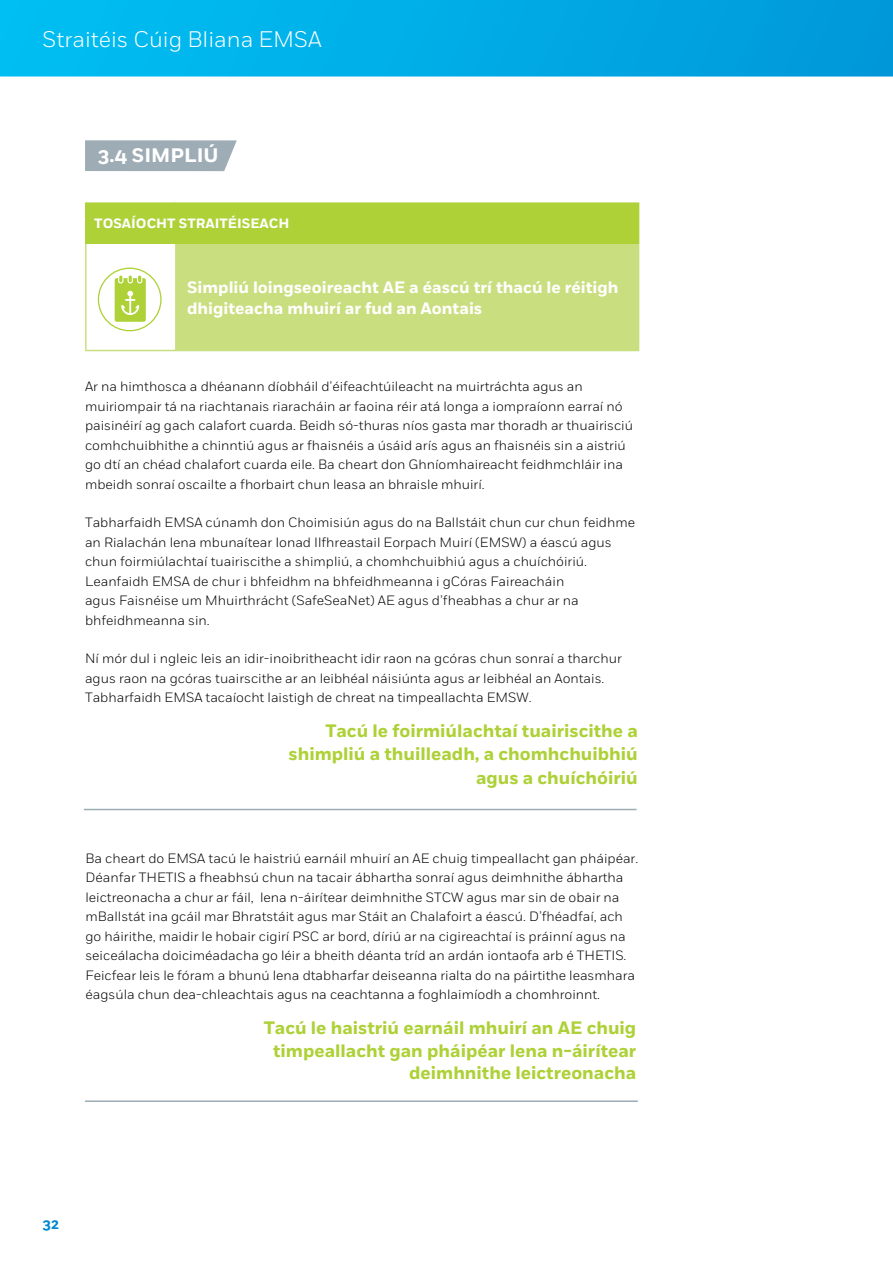
<style>
.page{position:relative;width:893px;height:1263px;background:#fff}
.page>*{position:absolute;margin:0;border:0;box-sizing:border-box;transform-origin:0 0}
.t1{font:300 22.5px "Fort";color:#fff}
.t2{font:700 19.5px "Fort";color:#fff}
.t3{font:700 18px/23.2px "Fort";color:#add136;text-align:right}
.t4{font:700 16.5px/21px "Fort";color:#fff}
.t5{font:700 14.25px "Fort";color:#0089cf}
.t6{font:300 13.5px/19.5px "Fort";color:#000}
.t7{font:700 13.5px "Fort";color:#fff}
</style>
<div class="page">
<svg style="left:0;top:0;width:893px;height:77px;background:#01ace6"></svg>
<svg style="left:85px;top:140px;width:152px;height:31px;background:#a3b0b9"></svg>
<div style="left:86px;top:202px;width:553px;height:42px;background:#add136"></div>
<div style="left:174px;top:244px;width:465px;height:106px;background:#c9de7f"></div>
<hr style="left:174px;top:244px;width:1px;height:106px;background:#fff">
<hr style="left:85px;top:244px;width:2px;height:106px;background:#c9de7f">
<hr style="left:85px;top:202px;width:2px;height:42px;background:#add136">
<hr style="left:85px;top:350px;width:89px;height:1px;background:#c9de7f">
<hr style="left:174px;top:350px;width:465px;height:1px;background:#c9de7f">
<svg style="left:98px;top:268px;width:64px;height:63px"></svg>
<hr style="left:84px;top:809px;width:553px;height:1px;background:#9eacb5">
<hr style="left:85px;top:1100px;width:553px;height:2px;background:#9eacb5">
<h1 class="t1" style="left:43px;top:26px;width:281px">Straitéis Cúig Bliana EMSA</h1>
<h2 class="t2" style="left:98px;top:144px;width:122px">3.4 SIMPLIÚ</h2>
<p class="t7" style="left:94px;top:215px;width:197px">TOSAÍOCHT STRAITÉISEACH</p>
<p class="t4" style="left:187px;top:277px;width:433px">Simpliú loingseoireacht AE a éascú trí thacú le réitigh dhigiteacha mhuirí ar fud an Aontais</p>
<p class="t6" style="left:85px;top:377px;width:549px">Ar na himthosca a dhéanann díobháil d’éifeachtúileacht na muirtráchta agus an muiriompair tá na riachtanais riaracháin ar faoina réir atá longa a iompraíonn earraí nó paisinéirí ag gach calafort cuarda. Beidh só-thuras níos gasta mar thoradh ar thuairisciú comhchuibhithe a chinntiú agus ar fhaisnéis a úsáid arís agus an fhaisnéis sin a aistriú go dtí an chéad chalafort cuarda eile. Ba cheart don Ghníomhaireacht feidhmchláir ina mbeidh sonraí oscailte a fhorbairt chun leasa an bhraisle mhuirí.</p>
<p class="t6" style="left:85px;top:513px;width:551px">Tabharfaidh EMSA cúnamh don Choimisiún agus do na Ballstáit chun cur chun feidhme an Rialachán lena mbunaítear Ionad Ilfhreastail Eorpach Muirí (EMSW) a éascú agus chun foirmiúlachtaí tuairiscithe a shimpliú, a chomhchuibhiú agus a chuíchóiriú.<br>Leanfaidh EMSA de chur i bhfeidhm na bhfeidhmeanna i gCóras Faireacháin<br>agus Faisnéise um Mhuirthrácht (SafeSeaNet) AE agus d’fheabhas a chur ar na bhfeidhmeanna sin.</p>
<p class="t6" style="left:85px;top:649px;width:538px">Ní mór dul i ngleic leis an idir-inoibritheacht idir raon na gcóras chun sonraí a tharchur agus raon na gcóras tuairscithe ar an leibhéal náisiúnta agus ar leibhéal an Aontais.<br>Tabharfaidh EMSA tacaíocht laistigh de chreat na timpeallachta EMSW.</p>
<h3 class="t3" style="left:289px;top:720px;width:351px">Tacú le foirmiúlachtaí tuairiscithe a shimpliú a thuilleadh, a chomhchuibhiú agus a chuíchóiriú</h3>
<p class="t6" style="left:85px;top:848px;width:554px">Ba cheart do EMSA tacú le haistriú earnáil mhuirí an AE chuig timpeallacht gan pháipéar.<br>Déanfar THETIS a fheabhsú chun na tacair ábhartha sonraí agus deimhnithe ábhartha leictreonacha a chur ar fáil, lena n-áirítear deimhnithe STCW agus mar sin de obair na mBallstát ina gcáil mar Bhratstáit agus mar Stáit an Chalafoirt a éascú. D’fhéadfaí, ach go háirithe, maidir le hobair cigirí PSC ar bord, díriú ar na cigireachtaí is práinní agus na seiceálacha doiciméadacha go léir a bheith déanta tríd an ardán iontaofa arb é THETIS.<br>Feicfear leis le fóram a bhunú lena dtabharfar deiseanna rialta do na páirtithe leasmhara éagsúla chun dea-chleachtais agus na ceachtanna a foghlaimíodh a chomhroinnt.</p>
<p class="t5" style="left:43px;top:1215px;width:18px">32</p>
<h3 class="t3" style="left:264px;top:1017px;width:374px;line-height:22.5px">Tacú le haistriú earnáil mhuirí an AE chuig timpeallacht gan pháipéar lena n-áirítear deimhnithe leictreonacha</h3>
</div>
